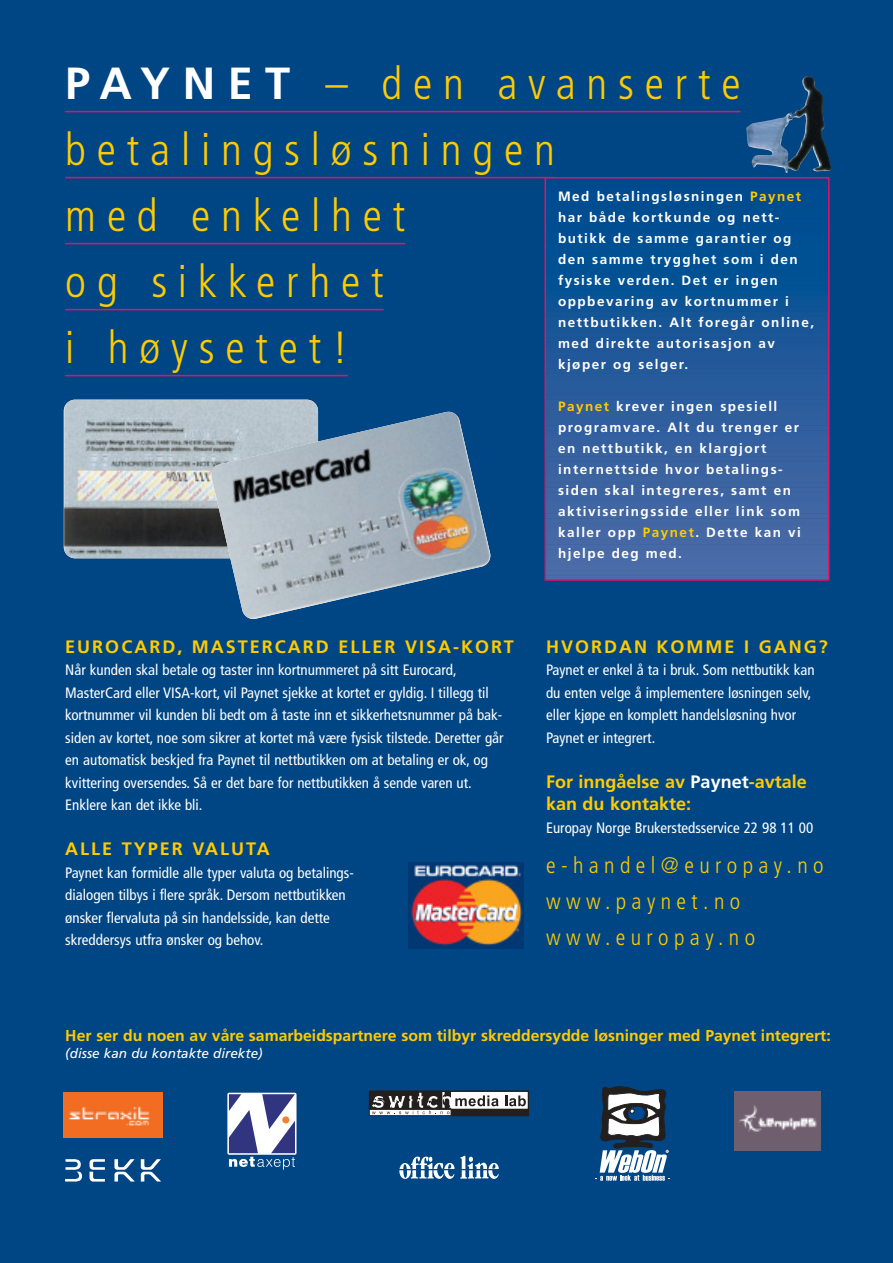
<style>
.page{position:relative;width:893px;height:1263px;background:#fff}
.page>*{position:absolute;margin:0;border:0;box-sizing:border-box;transform-origin:0 0}
.t1{font:300 condensed 45px/66px "Frutiger";letter-spacing:.24em;color:#ffcb00}
.t2{font:300 condensed 22.5px/36px "Frutiger";letter-spacing:.24em;color:#ffcb00}
.t3{font:700 18px "Frutiger";letter-spacing:.11em;color:#ffcb00}
.t4{font:700 18px/22.5px "Frutiger";color:#ffcb00}
.t5{font:700 15.75px "Frutiger";color:#ffcb00}
.t6{font:condensed 15px/22.5px "Frutiger";color:#fff}
.t7{font:700 13.5px/21px "Frutiger";letter-spacing:.11em;color:#fff}
.t8{font:italic 13.5px "Frutiger";color:#fff}
.s1{font-weight:700;font-stretch:normal;color:#fff}
.s2{color:#ffcb00}
.s3{color:#fff}
</style>
<div class="page">
<div style="left:0;top:0;width:892px;height:1263px;background:#004684"></div>
<img style="left:746px;top:76px;width:85px;height:97px">
<hr style="left:65px;top:111px;width:675px;height:1px;background:#ee0d64">
<hr style="left:65px;top:177px;width:490px;height:1px;background:#ee0d64">
<hr style="left:65px;top:243px;width:340px;height:1px;background:#ee0d64">
<hr style="left:65px;top:309px;width:318px;height:1px;background:#ee0d64">
<hr style="left:65px;top:375px;width:283px;height:1px;background:#ee0d64">
<hr style="left:545px;top:178px;width:283px;height:4px;background:#00498f">
<div style="left:545px;top:182px;width:283px;height:5px;background:#00498f"></div>
<hr style="left:545px;top:188px;width:283px;height:4px;background:#004a8f">
<hr style="left:545px;top:193px;width:283px;height:4px;background:#004c90">
<div style="left:545px;top:198px;width:283px;height:5px;background:#004c90"></div>
<div style="left:545px;top:203px;width:283px;height:5px;background:#004c90"></div>
<div style="left:545px;top:208px;width:283px;height:5px;background:#004d90"></div>
<div style="left:545px;top:213px;width:283px;height:5px;background:#004d90"></div>
<hr style="left:545px;top:219px;width:283px;height:4px;background:#004d92">
<hr style="left:545px;top:224px;width:283px;height:4px;background:#004e92">
<div style="left:545px;top:229px;width:283px;height:5px;background:#004e92"></div>
<div style="left:545px;top:234px;width:283px;height:5px;background:#004e93"></div>
<div style="left:545px;top:239px;width:283px;height:5px;background:#004f93"></div>
<hr style="left:545px;top:245px;width:283px;height:4px;background:#005094">
<hr style="left:545px;top:250px;width:283px;height:4px;background:#005094">
<div style="left:545px;top:255px;width:283px;height:5px;background:#005094"></div>
<div style="left:545px;top:260px;width:283px;height:5px;background:#005094"></div>
<div style="left:545px;top:265px;width:283px;height:5px;background:#005194"></div>
<div style="left:545px;top:270px;width:283px;height:5px;background:#005194"></div>
<hr style="left:545px;top:276px;width:283px;height:4px;background:#005294">
<hr style="left:545px;top:281px;width:283px;height:4px;background:#005294">
<div style="left:545px;top:286px;width:283px;height:5px;background:#005295"></div>
<div style="left:545px;top:291px;width:283px;height:5px;background:#035395"></div>
<div style="left:545px;top:296px;width:283px;height:5px;background:#0a5395"></div>
<div style="left:545px;top:301px;width:283px;height:5px;background:#0d5496"></div>
<hr style="left:545px;top:307px;width:283px;height:4px;background:#0f5496">
<hr style="left:545px;top:312px;width:283px;height:4px;background:#145596">
<div style="left:545px;top:317px;width:283px;height:5px;background:#165596"></div>
<div style="left:545px;top:322px;width:283px;height:5px;background:#175597"></div>
<div style="left:545px;top:327px;width:283px;height:5px;background:#195697"></div>
<hr style="left:545px;top:333px;width:283px;height:4px;background:#1b5697">
<hr style="left:545px;top:338px;width:283px;height:4px;background:#1c5698">
<div style="left:545px;top:343px;width:283px;height:5px;background:#1e5798"></div>
<div style="left:545px;top:348px;width:283px;height:5px;background:#1f579a"></div>
<div style="left:545px;top:353px;width:283px;height:5px;background:#20589a"></div>
<div style="left:545px;top:358px;width:283px;height:5px;background:#22589a"></div>
<hr style="left:545px;top:364px;width:283px;height:4px;background:#23599a">
<hr style="left:545px;top:369px;width:283px;height:4px;background:#24599a">
<div style="left:545px;top:374px;width:283px;height:5px;background:#265b9b"></div>
<div style="left:545px;top:379px;width:283px;height:5px;background:#275b9b"></div>
<div style="left:545px;top:384px;width:283px;height:5px;background:#285b9b"></div>
<div style="left:545px;top:389px;width:283px;height:5px;background:#295b9b"></div>
<hr style="left:545px;top:395px;width:283px;height:4px;background:#2a5b9b">
<hr style="left:545px;top:400px;width:283px;height:4px;background:#2c5d9c">
<div style="left:545px;top:405px;width:283px;height:5px;background:#2d5d9c"></div>
<div style="left:545px;top:410px;width:283px;height:5px;background:#2e5e9c"></div>
<div style="left:545px;top:415px;width:283px;height:5px;background:#2f5e9c"></div>
<hr style="left:545px;top:421px;width:283px;height:4px;background:#315e9e">
<hr style="left:545px;top:426px;width:283px;height:4px;background:#315f9f">
<div style="left:545px;top:431px;width:283px;height:5px;background:#325f9f"></div>
<div style="left:545px;top:436px;width:283px;height:5px;background:#34609f"></div>
<div style="left:545px;top:441px;width:283px;height:5px;background:#34609f"></div>
<div style="left:545px;top:446px;width:283px;height:5px;background:#35619f"></div>
<hr style="left:545px;top:452px;width:283px;height:4px;background:#37619f">
<hr style="left:545px;top:457px;width:283px;height:4px;background:#37629f">
<div style="left:545px;top:462px;width:283px;height:5px;background:#3862a0"></div>
<div style="left:545px;top:467px;width:283px;height:5px;background:#3962a0"></div>
<div style="left:545px;top:472px;width:283px;height:5px;background:#3a63a0"></div>
<div style="left:545px;top:477px;width:283px;height:5px;background:#3b64a1"></div>
<hr style="left:545px;top:483px;width:283px;height:4px;background:#3d64a1">
<hr style="left:545px;top:488px;width:283px;height:4px;background:#3e64a1">
<div style="left:545px;top:493px;width:283px;height:5px;background:#3e65a1"></div>
<div style="left:545px;top:498px;width:283px;height:5px;background:#3e65a3"></div>
<div style="left:545px;top:503px;width:283px;height:5px;background:#4066a3"></div>
<div style="left:545px;top:508px;width:283px;height:5px;background:#4166a3"></div>
<hr style="left:545px;top:514px;width:283px;height:4px;background:#4267a3">
<div style="left:545px;top:519px;width:283px;height:5px;background:#4367a3"></div>
<div style="left:545px;top:524px;width:283px;height:5px;background:#4467a3"></div>
<div style="left:545px;top:529px;width:283px;height:5px;background:#4568a4"></div>
<div style="left:545px;top:534px;width:283px;height:5px;background:#4668a4"></div>
<hr style="left:545px;top:540px;width:283px;height:4px;background:#4669a6">
<hr style="left:545px;top:545px;width:283px;height:4px;background:#476aa6">
<div style="left:545px;top:550px;width:283px;height:5px;background:#486aa6"></div>
<div style="left:545px;top:555px;width:283px;height:5px;background:#496ba7"></div>
<div style="left:545px;top:560px;width:283px;height:5px;background:#4a6ba7"></div>
<div style="left:545px;top:565px;width:283px;height:5px;background:#4a6ca7"></div>
<hr style="left:545px;top:571px;width:283px;height:4px;background:#4c6ca7">
<hr style="left:545px;top:576px;width:283px;height:4px;background:#4d6ca7">
<div style="left:544px;top:177px;width:285px;height:404px;border:2px solid #ee0d64"></div>
<img style="left:64px;top:400px;width:254px;height:158px;border-radius:11px">
<img style="left:210px;top:411px;width:281px;height:208px">
<svg style="left:65px;top:1159px;width:17px;height:23px"></svg>
<svg style="left:89px;top:1159px;width:16px;height:23px"></svg>
<svg style="left:114px;top:1159px;width:21px;height:23px"></svg>
<svg style="left:141px;top:1159px;width:20px;height:23px"></svg>
<svg style="left:399px;top:1155px;width:100px;height:24px"></svg>
<img style="left:734px;top:1091px;width:86px;height:60px">
<img style="left:64px;top:1093px;width:99px;height:45px">
<svg style="left:227px;top:1093px;width:69px;height:62px"></svg>
<svg style="left:229px;top:1094px;width:66px;height:76px;background:#8a96bb"></svg>
<div style="left:282px;top:1116px;width:7px;height:7px;background:#ef8231;border-radius:50%"></div>
<svg style="left:370px;top:1092px;width:158px;height:18px"></svg>
<svg style="left:505px;top:1095px;width:21px;height:11px"></svg>
<div style="left:369px;top:1091px;width:159px;height:25px;border:1px solid #231f1f"></div>
<svg style="left:369px;top:1092px;width:129px;height:24px;background:#8b8989"></svg>
<div style="left:451px;top:1109px;width:77px;height:7px;background:#231f1f"></div>
<svg style="left:595px;top:1086px;width:74px;height:95px"></svg>
<img style="left:408px;top:862px;width:115px;height:87px">
<h1 class="t1" style="left:65px;top:54px;width:677px"><span class="s1">PAYNET</span> – den avanserte betalingsløsningen<br>med enkelhet<br>og sikkerhet<br>i høysetet!</h1>
<p class="t7" style="left:558px;top:186px;width:257px">Med betalingsløsningen <span class="s2">Paynet </span>har både kortkunde og nett&shy;butikk de samme garantier og den samme trygghet som i den fysiske verden. Det er ingen oppbevaring av kortnummer i nettbutikken. Alt foregår online, med direkte autorisasjon av kjøper og selger.</p>
<p class="t7" style="left:558px;top:396px;width:244px"><span class="s2">Paynet</span> krever ingen spesiell programvare. Alt du trenger er en nettbutikk, en klargjort internettside hvor betalings&shy;siden skal integreres, samt en aktiviseringsside eller link som kaller opp <span class="s2">Paynet</span>. Dette kan vi hjelpe deg med.</p>
<p class="t3" style="left:65px;top:639px;width:450px">EUROCARD, MASTERCARD ELLER VISA-KORT</p>
<p class="t6" style="left:65px;top:660px;width:440px">Når kunden skal betale og taster inn kortnummeret på sitt Eurocard, MasterCard eller VISA-kort, vil Paynet sjekke at kortet er gyldig. I tillegg til kortnummer vil kunden bli bedt om å taste inn et sikkerhetsnummer på bak&shy;siden av kortet, noe som sikrer at kortet må være fysisk tilstede. Deretter går en automatisk beskjed fra Paynet til nettbutikken om at betaling er ok, og kvittering oversendes. Så er det bare for nettbutikken å sende varen ut.<br>Enklere kan det ikke bli.</p>
<p class="t3" style="left:65px;top:842px;width:206px">ALLE TYPER VALUTA</p>
<p class="t6" style="left:65px;top:863px;width:290px">Paynet kan formidle alle typer valuta og betalings&shy;dialogen tilbys i flere språk. Dersom nettbutikken ønsker flervaluta på sin handelsside, kan dette skreddersys utfra ønsker og behov.</p>
<p class="t3" style="left:546px;top:639px;width:283px">HVORDAN KOMME I GANG?</p>
<p class="t6" style="left:546px;top:660px;width:270px">Paynet er enkel å ta i bruk. Som nettbutikk kan du enten velge å implementere løsningen selv, eller kjøpe en komplett handelsløsning hvor Paynet er integrert.</p>
<p class="t4" style="left:546px;top:772px;width:262px">For inngåelse av <span class="s3">Paynet</span>-avtale kan du kontakte:</p>
<p class="t6" style="left:546px;top:818px;width:269px">Europay Norge Brukerstedsservice 22 98 11 00</p>
<h2 class="t2" style="left:546px;top:849px;width:279px">e-handel@europay.no www.paynet.no www.europay.no</h2>
<p class="t5" style="left:65px;top:1029px;width:767px">Her ser du noen av våre samarbeidspartnere som tilbyr skreddersydde løsninger med Paynet integrert:</p>
<p class="t8" style="left:65px;top:1048px;width:199px">(disse kan du kontakte direkte)</p>
</div>
